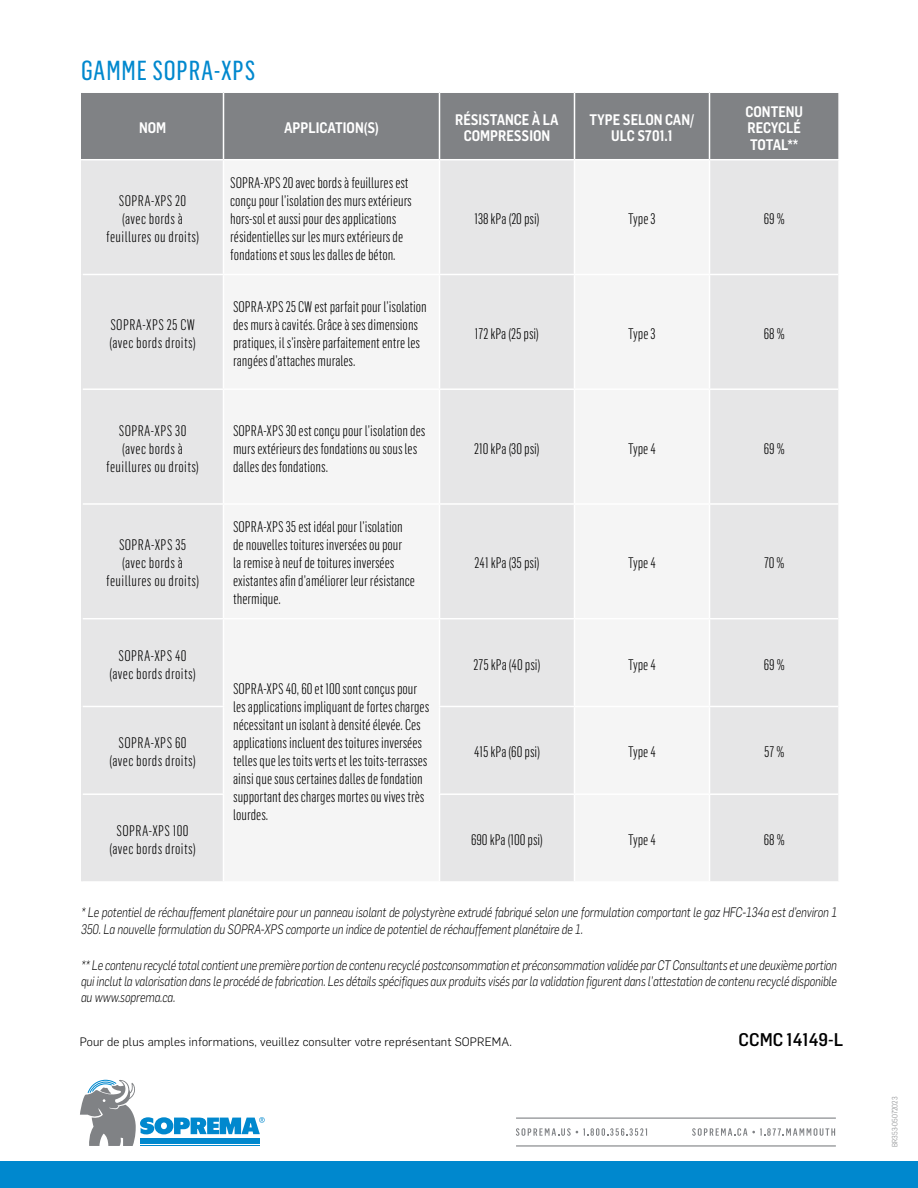
<style>
.page{position:relative;width:918px;height:1188px;background:#fff}
.page>*{position:absolute;margin:0;border:0;box-sizing:border-box;transform-origin:0 0}
.t1{font:27px "Flama Condensed Basic";letter-spacing:.03em;color:#0088ce}
.t2{font:500 18px "Flama Semicondensed";color:#000}
.t3{font:300 15px/18px "Flama Condensed";color:#000}
.t4{font:300 15px/18px "Flama Condensed";letter-spacing:.025em;color:#000;text-align:center}
.t5{font:600 15px/16.5px "Flama Semicondensed";color:#fff;text-align:center;scale:.9 1}
.t6{font:italic 300 13.5px/16.2px "Flama";color:#000;scale:.8 1}
.t7{font:300 12px "Flama";letter-spacing:.01em;color:#000}
.t8{font:300 7.5px "Flama Semicondensed";color:#808285}
</style>
<div class="page">
<div style="left:0;top:1161px;width:918px;height:27px;background:#0088ce"></div>
<svg style="left:80px;top:1080px;width:185px;height:66px"></svg>
<svg style="left:692px;top:1128px;width:143px;height:8px"></svg>
<svg style="left:516px;top:1128px;width:131px;height:8px"></svg>
<hr style="left:516px;top:1118px;width:320px;height:1px;background:#808285">
<hr style="left:516px;top:1145px;width:320px;height:2px;background:#808285">
<div style="left:82px;top:93px;width:756px;height:66px;background:#808285"></div>
<div style="left:82px;top:160px;width:756px;height:721px;background:#e6e6e7"></div>
<svg style="left:224px;top:160px;width:485px;height:721px;fill:#f5f5f5"></svg>
<hr style="left:82px;top:274px;width:142px;height:1px;background:#fff">
<hr style="left:224px;top:274px;width:216px;height:1px;background:#fff">
<hr style="left:440px;top:274px;width:134px;height:1px;background:#fff">
<hr style="left:574px;top:274px;width:136px;height:1px;background:#fff">
<hr style="left:710px;top:274px;width:128px;height:1px;background:#fff">
<hr style="left:82px;top:388px;width:142px;height:2px;background:#fff">
<hr style="left:224px;top:388px;width:216px;height:2px;background:#fff">
<hr style="left:440px;top:388px;width:134px;height:2px;background:#fff">
<hr style="left:574px;top:388px;width:136px;height:2px;background:#fff">
<hr style="left:710px;top:388px;width:128px;height:2px;background:#fff">
<hr style="left:82px;top:503px;width:142px;height:2px;background:#fff">
<hr style="left:224px;top:503px;width:216px;height:2px;background:#fff">
<hr style="left:440px;top:503px;width:134px;height:2px;background:#fff">
<hr style="left:574px;top:503px;width:136px;height:2px;background:#fff">
<hr style="left:710px;top:503px;width:128px;height:2px;background:#fff">
<hr style="left:82px;top:618px;width:142px;height:1px;background:#fff">
<hr style="left:224px;top:618px;width:216px;height:1px;background:#fff">
<hr style="left:440px;top:618px;width:134px;height:1px;background:#fff">
<hr style="left:574px;top:618px;width:136px;height:1px;background:#fff">
<hr style="left:710px;top:618px;width:128px;height:1px;background:#fff">
<hr style="left:82px;top:706px;width:142px;height:1px;background:#fff">
<hr style="left:439px;top:706px;width:135px;height:1px;background:#fff">
<hr style="left:574px;top:706px;width:136px;height:1px;background:#fff">
<hr style="left:710px;top:706px;width:128px;height:1px;background:#fff">
<hr style="left:82px;top:793px;width:142px;height:2px;background:#fff">
<hr style="left:439px;top:793px;width:135px;height:2px;background:#fff">
<hr style="left:574px;top:793px;width:136px;height:2px;background:#fff">
<hr style="left:710px;top:793px;width:128px;height:2px;background:#fff">
<hr style="left:223px;top:93px;width:1px;height:66px;background:#fff">
<hr style="left:223px;top:160px;width:1px;height:114px;background:#fff">
<hr style="left:223px;top:275px;width:1px;height:113px;background:#fff">
<hr style="left:223px;top:390px;width:1px;height:113px;background:#fff">
<hr style="left:223px;top:505px;width:1px;height:113px;background:#fff">
<hr style="left:223px;top:619px;width:1px;height:87px;background:#fff">
<hr style="left:223px;top:707px;width:1px;height:86px;background:#fff">
<hr style="left:223px;top:795px;width:1px;height:86px;background:#fff">
<hr style="left:439px;top:93px;width:1px;height:66px;background:#fff">
<hr style="left:439px;top:160px;width:1px;height:114px;background:#fff">
<hr style="left:439px;top:275px;width:1px;height:113px;background:#fff">
<hr style="left:439px;top:390px;width:1px;height:113px;background:#fff">
<hr style="left:439px;top:505px;width:1px;height:113px;background:#fff">
<hr style="left:439px;top:619px;width:1px;height:87px;background:#fff">
<hr style="left:439px;top:707px;width:1px;height:86px;background:#fff">
<hr style="left:439px;top:795px;width:1px;height:86px;background:#fff">
<hr style="left:574px;top:93px;width:1px;height:66px;background:#fff">
<hr style="left:574px;top:160px;width:1px;height:114px;background:#fff">
<hr style="left:574px;top:275px;width:1px;height:113px;background:#fff">
<hr style="left:574px;top:390px;width:1px;height:113px;background:#fff">
<hr style="left:574px;top:505px;width:1px;height:113px;background:#fff">
<hr style="left:574px;top:619px;width:1px;height:87px;background:#fff">
<hr style="left:574px;top:707px;width:1px;height:86px;background:#fff">
<hr style="left:574px;top:795px;width:1px;height:86px;background:#fff">
<hr style="left:709px;top:93px;width:1px;height:66px;background:#fff">
<hr style="left:709px;top:160px;width:1px;height:114px;background:#fff">
<hr style="left:709px;top:275px;width:1px;height:113px;background:#fff">
<hr style="left:709px;top:390px;width:1px;height:113px;background:#fff">
<hr style="left:709px;top:505px;width:1px;height:113px;background:#fff">
<hr style="left:709px;top:619px;width:1px;height:87px;background:#fff">
<hr style="left:709px;top:707px;width:1px;height:86px;background:#fff">
<hr style="left:709px;top:795px;width:1px;height:86px;background:#fff">
<hr style="left:81px;top:93px;width:1px;height:66px;background:#808285">
<hr style="left:81px;top:160px;width:1px;height:114px;background:#e6e6e7">
<hr style="left:81px;top:274px;width:1px;height:115px;background:#e6e6e7">
<hr style="left:81px;top:389px;width:1px;height:115px;background:#e6e6e7">
<hr style="left:81px;top:504px;width:1px;height:115px;background:#e6e6e7">
<hr style="left:81px;top:619px;width:1px;height:87px;background:#e6e6e7">
<hr style="left:81px;top:706px;width:1px;height:88px;background:#e6e6e7">
<hr style="left:81px;top:794px;width:1px;height:87px;background:#e6e6e7">
<h1 class="t1" style="left:81px;top:53px;width:176px">GAMME SOPRA-XPS</h1>
<p class="t5" style="left:139px;top:119px;width:31px">NOM</p>
<p class="t5" style="left:284px;top:119px;width:107px">APPLICATION(S)</p>
<p class="t5" style="left:455px;top:111px;width:117px">RÉSISTANCE À LA<br>COMPRESSION</p>
<p class="t5" style="left:590px;top:111px;width:118px">TYPE SELON CAN/<br>ULC S701.1</p>
<p class="t5" style="left:745px;top:102px;width:66px;text-align:left">CONTENU<br>RECYCLÉ<br>TOTAL**</p>
<p class="t4" style="left:106px;top:191px;width:94px">SOPRA-XPS 20 (avec bords à feuillures ou droits)</p>
<p class="t4" style="left:110px;top:315px;width:88px;text-align:left">SOPRA-XPS 25 CW (avec bords droits)</p>
<p class="t3" style="left:230px;top:173px;width:183px">SOPRA-XPS 20 avec bords à feuillures est conçu pour l’isolation des murs extérieurs hors-sol et aussi pour des applications résidentielles sur les murs extérieurs de fondations et sous les dalles de béton.</p>
<p class="t3" style="left:233px;top:297px;width:195px">SOPRA-XPS 25 CW est parfait pour l’isolation des murs à cavités. Grâce à ses dimensions pratiques, il s’insère parfaitement entre les rangées d’attaches murales.</p>
<p class="t4" style="left:106px;top:421px;width:94px">SOPRA-XPS 30 (avec bords à feuillures ou droits)</p>
<p class="t3" style="left:233px;top:421px;width:194px">SOPRA-XPS 30 est conçu pour l’isolation des murs extérieurs des fondations ou sous les dalles des fondations.</p>
<p class="t4" style="left:106px;top:536px;width:94px">SOPRA-XPS 35 (avec bords à feuillures ou droits)</p>
<p class="t4" style="left:110px;top:646px;width:88px">SOPRA-XPS 40 (avec bords droits)</p>
<p class="t3" style="left:233px;top:518px;width:183px">SOPRA-XPS 35 est idéal pour l’isolation de nouvelles toitures inversées ou pour<br>la remise à neuf de toitures inversées existantes afin d’améliorer leur résistance thermique.</p>
<p class="t3" style="left:474px;top:209px;width:67px">138 kPa (20 psi)</p>
<p class="t3" style="left:628px;top:209px;width:29px">Type 3</p>
<p class="t3" style="left:764px;top:209px;width:23px">69 %</p>
<p class="t3" style="left:475px;top:324px;width:65px">172 kPa (25 psi)</p>
<p class="t3" style="left:628px;top:324px;width:29px">Type 3</p>
<p class="t3" style="left:764px;top:324px;width:22px">68 %</p>
<p class="t3" style="left:474px;top:439px;width:67px">210 kPa (30 psi)</p>
<p class="t3" style="left:628px;top:439px;width:29px">Type 4</p>
<p class="t3" style="left:764px;top:439px;width:23px">69 %</p>
<p class="t3" style="left:475px;top:554px;width:66px">241 kPa (35 psi)</p>
<p class="t3" style="left:628px;top:554px;width:29px">Type 4</p>
<p class="t3" style="left:764px;top:554px;width:22px">70 %</p>
<p class="t3" style="left:474px;top:655px;width:68px">275 kPa (40 psi)</p>
<p class="t3" style="left:628px;top:655px;width:29px">Type 4</p>
<p class="t3" style="left:764px;top:655px;width:23px">69 %</p>
<p class="t3" style="left:233px;top:680px;width:198px">SOPRA-XPS 40, 60 et 100 sont conçus pour les applications impliquant de fortes charges nécessitant un isolant à densité élevée. Ces applications incluent des toitures inversées telles que les toits verts et les toits-terrasses ainsi que sous certaines dalles de fondation supportant des charges mortes ou vives très lourdes.</p>
<p class="t4" style="left:110px;top:734px;width:88px">SOPRA-XPS 60 (avec bords droits)</p>
<p class="t3" style="left:474px;top:743px;width:67px">415 kPa (60 psi)</p>
<p class="t3" style="left:628px;top:743px;width:29px">Type 4</p>
<p class="t3" style="left:764px;top:743px;width:22px">57 %</p>
<p class="t4" style="left:110px;top:821px;width:88px">SOPRA-XPS 100 (avec bords droits)</p>
<p class="t3" style="left:471px;top:830px;width:73px">690 kPa (100 psi)</p>
<p class="t3" style="left:628px;top:830px;width:29px">Type 4</p>
<p class="t3" style="left:764px;top:830px;width:22px">68 %</p>
<p class="t6" style="left:81px;top:904px;width:946px">* Le potentiel de réchauffement planétaire pour un panneau isolant de polystyrène extrudé fabriqué selon une formulation comportant le gaz HFC-134a est d’environ 1<br>350. La nouvelle formulation du SOPRA-XPS comporte un indice de potentiel de réchauffement planétaire de 1.</p>
<p class="t6" style="left:81px;top:956px;width:946px;text-align:justify">** Le contenu recyclé total contient une première portion de contenu recyclé postconsommation et préconsommation validée par CT Consultants et une deuxième portion qui inclut la valorisation dans le procédé de fabrication. Les détails spécifiques aux produits visés par la validation figurent dans l’attestation de contenu recyclé disponible au www.soprema.ca.</p>
<p class="t7" style="left:80px;top:1034px;width:433px">Pour de plus amples informations, veuillez consulter votre représentant SOPREMA.</p>
<p class="t2" style="left:739px;top:1028px;width:106px">CCMC 14149-L</p>
<p class="t8" style="left:890px;top:1147px;width:52px;rotate:-90deg">BR353-05072023</p>
</div>
